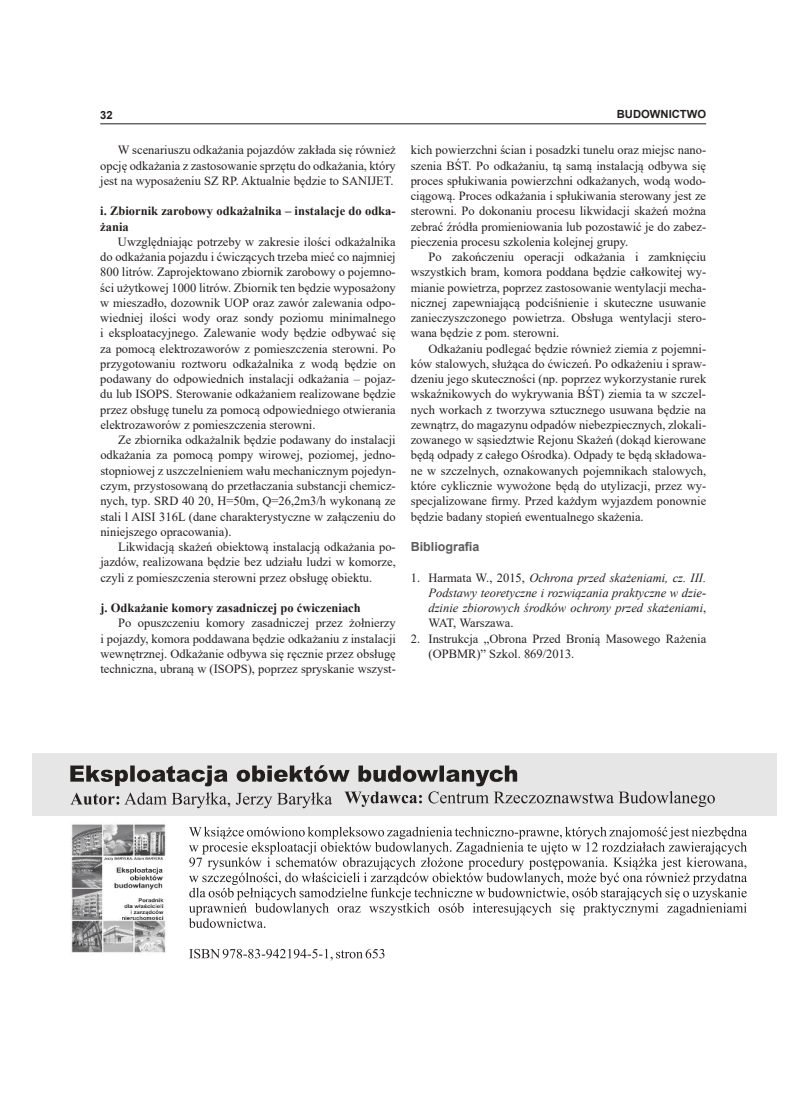
<style>
.page{position:relative;width:810px;height:1119px;background:#fff}
.page>*{position:absolute;margin:0;border:0;box-sizing:border-box;transform-origin:0 0}
.t1{font:12.5px/15.2px "Times New Roman";color:#241f1f;text-align:justify}
.t2{font:italic 12.5px/15.2px "Times New Roman";color:#241f1f;text-align:justify}
.t3{font:700 12.5px/15.2px "Times New Roman";color:#241f1f}
.t4{font:700 12.5px "Arial";color:#5d5b5c}
.t5{font:700 11.25px "Arial";color:#241f1f}
.s1{font-style:normal}
</style>
<div class="page">
<hr style="left:100px;top:123px;width:606px;height:1px;background:#241f1f">
<div style="left:33px;top:753px;width:744px;height:63px;background:#e7e6e6"></div>
<svg style="left:189px;top:826px;width:558px;height:134px"></svg>
<svg style="left:70px;top:765px;width:645px;height:43px"></svg>
<img style="left:71px;top:824px;width:95px;height:129px">
<p class="t5" style="left:100px;top:107px;width:14px">32</p>
<p class="t5" style="left:617px;top:107px;width:91px">BUDOWNICTWO</p>
<p class="t1" style="left:100px;top:142px;width:297px;text-indent:18px">W scenariuszu odkażania pojazdów zakłada się również opcję odkażania z zastosowanie sprzętu do odkażania, który jest na wyposażeniu SZ RP. Aktualnie będzie to SANIJET.</p>
<p class="t3" style="left:100px;top:203px;width:297px">i. Zbiornik zarobowy odkażalnika – instalacje do odka&shy;żania</p>
<p class="t1" style="left:100px;top:233px;width:297px;text-indent:18px">Uwzględniając potrzeby w zakresie ilości odkażalnika do odkażania pojazdu i ćwiczących trzeba mieć co najmniej 800 litrów. Zaprojektowano zbiornik zarobowy o pojemno&shy;ści użytkowej 1000 litrów. Zbiornik ten będzie wyposażony w mieszadło, dozownik UOP oraz zawór zalewania odpo&shy;wiedniej ilości wody oraz sondy poziomu minimalnego i eksploatacyjnego. Zalewanie wody będzie odbywać się za pomocą elektrozaworów z pomieszczenia sterowni. Po przygotowaniu roztworu odkażalnika z wodą będzie on podawany do odpowiednich instalacji odkażania – pojaz&shy;du lub ISOPS. Sterowanie odkażaniem realizowane będzie przez obsługę tunelu za pomocą odpowiedniego otwierania elektrozaworów z pomieszczenia sterowni.</p>
<p class="t1" style="left:100px;top:432px;width:297px;text-indent:18px">Ze zbiornika odkażalnik będzie podawany do instalacji odkażania za pomocą pompy wirowej, poziomej, jedno&shy;stopniowej z uszczelnieniem wału mechanicznym pojedyn&shy;czym, przystosowaną do przetłaczania substancji chemicz&shy;nych, typ. SRD 40 20, H=50m, Q=26,2m3/h wykonaną ze stali l AISI 316L (dane charakterystyczne w załączeniu do niniejszego opracowania).</p>
<p class="t1" style="left:100px;top:538px;width:297px;text-indent:18px">Likwidacją skażeń obiektową instalacją odkażania po&shy;jazdów, realizowana będzie bez udziału ludzi w komorze, czyli z pomieszczenia sterowni przez obsługę obiektu.</p>
<p class="t3" style="left:100px;top:599px;width:262px">j. Odkażanie komory zasadniczej po ćwiczeniach</p>
<p class="t1" style="left:100px;top:615px;width:297px;text-indent:18px">Po opuszczeniu komory zasadniczej przez żołnierzy i pojazdy, komora poddawana będzie odkażaniu z instalacji wewnętrznej. Odkażanie odbywa się ręcznie przez obsługę techniczna, ubraną w (ISOPS), poprzez spryskanie wszyst-</p>
<p class="t1" style="left:411px;top:142px;width:297px">kich powierzchni ścian i posadzki tunelu oraz miejsc nano&shy;szenia BŚT. Po odkażaniu, tą samą instalacją odbywa się proces spłukiwania powierzchni odkażanych, wodą wodo&shy;ciągową. Proces odkażania i spłukiwania sterowany jest ze sterowni. Po dokonaniu procesu likwidacji skażeń można zebrać źródła promieniowania lub pozostawić je do zabez&shy;pieczenia procesu szkolenia kolejnej grupy.</p>
<p class="t1" style="left:411px;top:249px;width:297px;text-indent:18px">Po zakończeniu operacji odkażania i zamknięciu wszystkich bram, komora poddana będzie całkowitej wy&shy;mianie powietrza, poprzez zastosowanie wentylacji mecha&shy;nicznej zapewniającą podciśnienie i skuteczne usuwanie zanieczyszczonego powietrza. Obsługa wentylacji stero&shy;wana będzie z pom. sterowni.</p>
<p class="t1" style="left:411px;top:340px;width:297px;text-indent:18px">Odkażaniu podlegać będzie również ziemia z pojemni&shy;ków stalowych, służąca do ćwiczeń. Po odkażeniu i spraw&shy;dzeniu jego skuteczności (np. poprzez wykorzystanie rurek wskaźnikowych do wykrywania BŚT) ziemia ta w szczel&shy;nych workach z tworzywa sztucznego usuwana będzie na zewnątrz, do magazynu odpadów niebezpiecznych, zlokali&shy;zowanego w sąsiedztwie Rejonu Skażeń (dokąd kierowane będą odpady z całego Ośrodka). Odpady te będą składowa&shy;ne w szczelnych, oznakowanych pojemnikach stalowych, które cyklicznie wywożone będą do utylizacji, przez wy&shy;specjalizowane firmy. Przed każdym wyjazdem ponownie będzie badany stopień ewentualnego skażenia.</p>
<p class="t4" style="left:411px;top:537px;width:70px">Bibliografia</p>
<p class="t2" style="left:428px;top:569px;width:279px;text-indent:-18px"><span class="s1">1. Harmata W., 2015,</span> Ochrona przed skażeniami, cz. III.<br>Podstawy teoretyczne i rozwiązania praktyczne w dzie&shy;dzinie zbiorowych środków ochrony przed skażeniami<span class="s1">, WAT, Warszawa.</span></p>
<p class="t1" style="left:429px;top:630px;width:279px;text-indent:-18px">2. Instrukcja „Obrona Przed Bronią Masowego Rażenia (OPBMR)” Szkol. 869/2013.</p>
</div>
